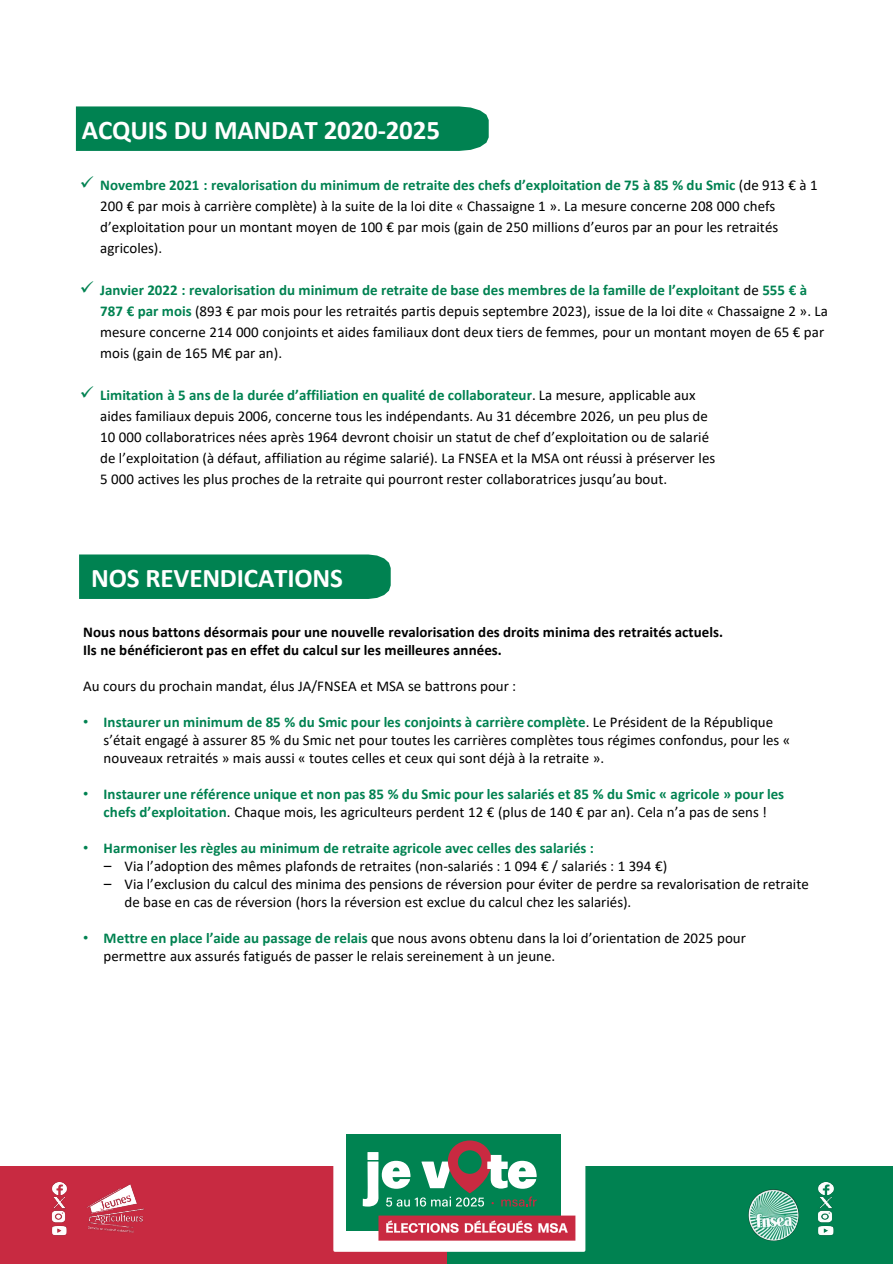
<style>
.page{position:relative;width:893px;height:1264px;background:#fff}
.page>*{position:absolute;margin:0;border:0;box-sizing:border-box;transform-origin:0 0}
.t1{font:700 27px "Calibri";letter-spacing:-.005em;color:#fff}
.t2{font:15px/21px "Calibri";color:#000}
.t3{font:700 15px/18px "Calibri";letter-spacing:.005em;color:#008251;text-align:center}
.t4{font:700 15px/18px "Calibri";letter-spacing:.005em;color:#000}
.s1{color:#008251}
.s2{font-weight:700;color:#008251}
.s3{font-family:"Arial";color:#008251}
.s4{font-family:"Arial";font-weight:400}
.s5{font-weight:400;color:#000}
.s6{font-family:"Gilroy";font-weight:500}
</style>
<div class="page">
<div style="left:446px;top:1165px;width:446px;height:98px;background:#008251"></div>
<div style="left:0;top:1165px;width:446px;height:98px;background:#c82a41"></div>
<img style="left:748px;top:1189px;width:51px;height:52px">
<img style="left:86px;top:1184px;width:58px;height:49px">
<img style="left:51px;top:1182px;width:16px;height:54px">
<img style="left:818px;top:1182px;width:15px;height:54px">
<div style="left:79px;top:554px;width:311px;height:45px;background:#008251"></div>
<div style="left:333px;top:1123px;width:252px;height:128px;background:#fff"></div>
<div style="left:346px;top:1133px;width:214px;height:97px;background:#008351"></div>
<svg style="left:378px;top:1215px;width:197px;height:25px;background:#ce5263"></svg>
<svg style="left:363px;top:1140px;width:173px;height:66px"></svg>
<div style="left:76px;top:106px;width:412px;height:45px;background:#008251"></div>
<p class="t1" style="left:82px;top:111px;width:360px">ACQUIS DU MANDAT 2020-2025</p>
<p class="t2" style="left:100px;top:174px;width:719px;text-indent:-20px"><span class="s1">✓</span> <span class="s2">Novembre 2021 : revalorisation du minimum de retraite des chefs d’exploitation de 75 à 85 % du Smic</span> (de 913 € à 1<br>200 € par mois à carrière complète) à la suite de la loi dite « Chassaigne 1 ». La mesure concerne 208 000 chefs d’exploitation pour un montant moyen de 100 € par mois (gain de 250 millions d’euros par an pour les retraités agricoles).</p>
<p class="t2" style="left:100px;top:279px;width:729px;text-indent:-20px"><span class="s1">✓</span> <span class="s2">Janvier 2022 : revalorisation du minimum de retraite de base des membres de la famille de l’exploitant</span> de <span class="s2">555 € à 787 € par mois</span> (893 € par mois pour les retraités partis depuis septembre 2023), issue de la loi dite « Chassaigne 2 ». La mesure concerne 214 000 conjoints et aides familiaux dont deux tiers de femmes, pour un montant moyen de 65 € par mois (gain de 165 M€ par an).</p>
<p class="t2" style="left:100px;top:384px;width:616px;text-indent:-20px"><span class="s1">✓</span> <span class="s2">Limitation à 5 ans de la durée d’affiliation en qualité de collaborateur</span>. La mesure, applicable aux aides familiaux depuis 2006, concerne tous les indépendants. Au 31 décembre 2026, un peu plus de 10 000 collaboratrices nées après 1964 devront choisir un statut de chef d’exploitation ou de salarié de l’exploitation (à défaut, affiliation au régime salarié). La FNSEA et la MSA ont réussi à préserver les 5 000 actives les plus proches de la retraite qui pourront rester collaboratrices jusqu’au bout.</p>
<p class="t1" style="left:91px;top:558px;width:253px">NOS REVENDICATIONS</p>
<p class="t4" style="left:83px;top:622px;width:641px">Nous nous battons désormais pour une nouvelle revalorisation des droits minima des retraités actuels.<br>Ils ne bénéficieront pas en effet du calcul sur les meilleures années.</p>
<p class="t2" style="left:83px;top:674px;width:434px">Au cours du prochain mandat, élus JA/FNSEA et MSA se battrons pour :</p>
<p class="t2" style="left:104px;top:712px;width:688px;line-height:18px;text-indent:-20px"><span class="s3">•</span> <span class="s2">Instaurer un minimum de 85 % du Smic pour les conjoints à carrière complète</span>. Le Président de la République s’était engagé à assurer 85 % du Smic net pour toutes les carrières complètes tous régimes confondus, pour les « nouveaux retraités » mais aussi « toutes celles et ceux qui sont déjà à la retraite ».</p>
<p class="t3" style="left:83px;top:784px;width:702px"><span class="s4">•</span> Instaurer une référence unique et non pas 85 % du Smic pour les salariés et 85 % du Smic « agricole » pour les chefs d’exploitation<span class="s5">. Chaque mois, les agriculteurs perdent 12 € (plus de 140 € par an). Cela n’a pas de sens !</span></p>
<p class="t3" style="left:83px;top:838px;width:512px"><span class="s4">•</span> Harmoniser les règles au minimum de retraite agricole avec celles des salariés :</p>
<p class="t2" style="left:103px;top:854px;width:566px"><span class="s6">–</span> Via l’adoption des mêmes plafonds de retraites (non-salariés : 1 094 € / salariés : 1 394 €)</p>
<p class="t2" style="left:124px;top:874px;width:685px;line-height:18px;text-indent:-22px"><span class="s6">–</span> Via l’exclusion du calcul des minima des pensions de réversion pour éviter de perdre sa revalorisation de retraite de base en cas de réversion (hors la réversion est exclue du calcul chez les salariés).</p>
<p class="t2" style="left:104px;top:928px;width:644px;line-height:18px;text-indent:-20px"><span class="s3">•</span> <span class="s2">Mettre en place l’aide au passage de relais</span> que nous avons obtenu dans la loi d’orientation de 2025 pour permettre aux assurés fatigués de passer le relais sereinement à un jeune.</p>
</div>
